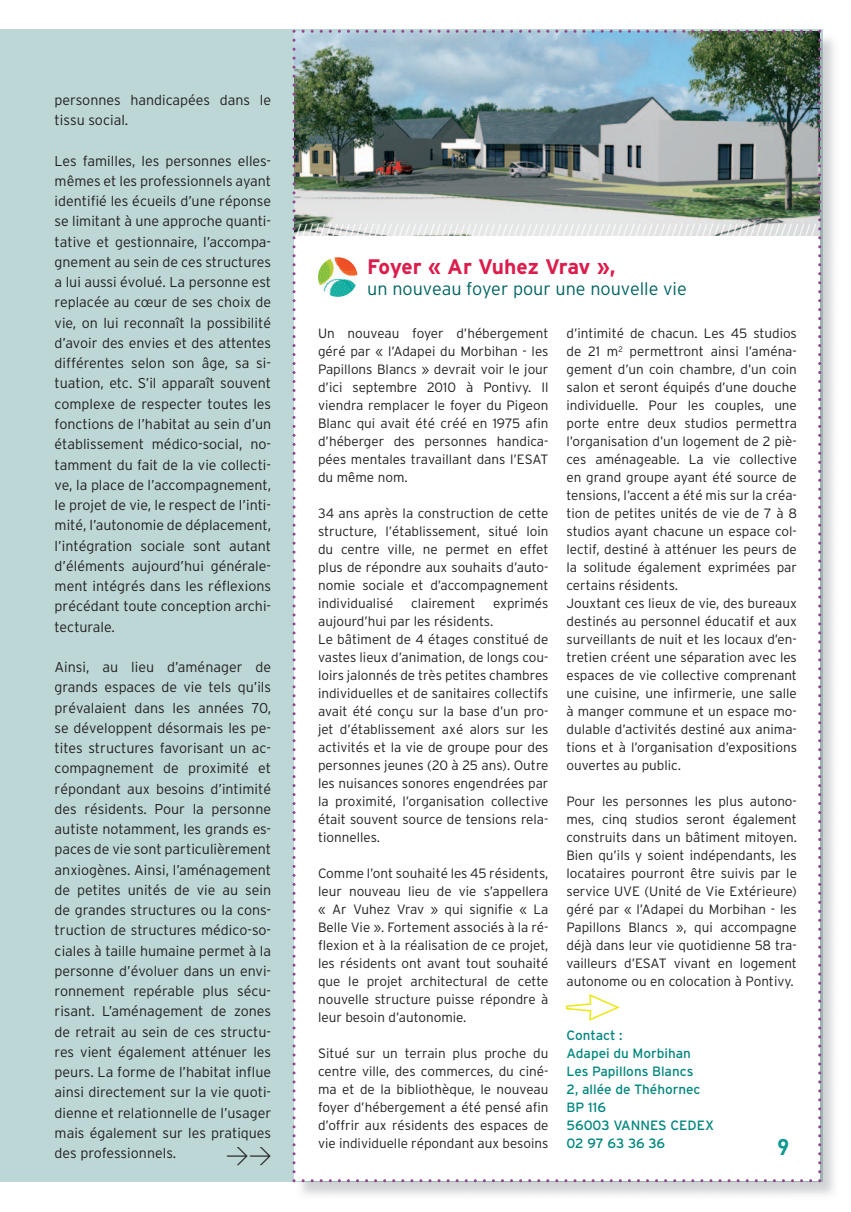
<style>
.page{position:relative;width:851px;height:1212px;background:#fff}
.page>*{position:absolute;margin:0;border:0;box-sizing:border-box;transform-origin:0 0}
.t1{font:300 22.5px "DIN";color:#231f20}
.t2{font:700 22.5px "DIN";color:#0e988f}
.t3{font:700 21px "Interstate";letter-spacing:-.02em;color:#dc1c4b}
.t4{font:300 18px "Interstate";color:#016462}
.t5{font:300 14.25px/20.2px "Interstate";color:#231f20;text-align:justify}
.t6{font:300 14.25px "Interstate";color:#fff}
.t7{font:300 13.5px/18px "Interstate";color:#231f20;text-align:justify}
.t8{font:13.5px/18px "Interstate";color:#00867d}
</style>
<div class="page">
<div style="left:0;top:29px;width:822px;height:1152px;background:#bcd7d6"></div>
<img style="left:792px;top:31px;width:42px;height:1164px">
<img style="left:294px;top:1181px;width:498px;height:14px">
<div style="left:294px;top:31px;width:525px;height:1150px;background:#fff"></div>
<img style="left:294px;top:31px;width:525px;height:204px">
<svg style="left:292px;top:39px;width:3px;height:1134px"></svg>
<svg style="left:301px;top:1179px;width:511px;height:3px"></svg>
<svg style="left:818px;top:39px;width:3px;height:1134px"></svg>
<svg style="left:301px;top:30px;width:511px;height:3px"></svg>
<svg style="left:566px;top:994px;width:53px;height:27px"></svg>
<img style="left:318px;top:257px;width:39px;height:40px">
<p class="t5" style="left:55px;top:90px;width:218px">personnes handicapées dans le tissu social.</p>
<p class="t5" style="left:55px;top:150px;width:218px">Les familles, les personnes elles&shy;mêmes et les professionnels ayant identifié les écueils d’une réponse se limitant à une approche quanti&shy;tative et gestionnaire, l’accompa&shy;gnement au sein de ces structures a lui aussi évolué. La personne est replacée au cœur de ses choix de vie, on lui reconnaît la possibilité d’avoir des envies et des attentes différentes selon son âge, sa si&shy;tuation, etc. S’il apparaît souvent complexe de respecter toutes les fonctions de l’habitat au sein d’un établissement médico-social, no&shy;tamment du fait de la vie collecti&shy;ve, la place de l’accompagnement, le projet de vie, le respect de l’inti&shy;mité, l’autonomie de déplacement, l’intégration sociale sont autant d’éléments aujourd’hui générale&shy;ment intégrés dans les réflexions précédant toute conception archi&shy;tecturale.</p>
<p class="t5" style="left:55px;top:657px;width:218px">Ainsi, au lieu d’aménager de grands espaces de vie tels qu’ils prévalaient dans les années 70, se développent désormais les pe&shy;tites structures favorisant un ac&shy;compagnement de proximité et répondant aux besoins d’intimité des résidents. Pour la personne autiste notamment, les grands es&shy;paces de vie sont particulièrement anxiogènes. Ainsi, l’aménagement de petites unités de vie au sein de grandes structures ou la cons&shy;truction de structures médico-so&shy;ciales à taille humaine permet à la personne d’évoluer dans un envi&shy;ronnement repérable plus sécu&shy;risant. L’aménagement de zones de retrait au sein de ces structu&shy;res vient également atténuer les peurs. La forme de l’habitat influe ainsi directement sur la vie quoti&shy;dienne et relationnelle de l’usager mais également sur les pratiques des professionnels.</p>
<h1 class="t1" style="left:226px;top:1140px;width:48px">&gt;&gt;</h1>
<p class="t6" style="left:296px;top:222px;width:522px">//////////////////////////////////////////////////////////////////////////////////////</p>
<h2 class="t3" style="left:367px;top:255px;width:250px">Foyer « Ar Vuhez Vrav »,</h2>
<h3 class="t4" style="left:367px;top:279px;width:321px">un nouveau foyer pour une nouvelle vie</h3>
<p class="t7" style="left:318px;top:324px;width:232px">Un nouveau foyer d’hébergement géré par « l’Adapei du Morbihan - les Papillons Blancs » devrait voir le jour d’ici septembre 2010 à Pontivy. Il viendra remplacer le foyer du Pigeon Blanc qui avait été créé en 1975 afin d’héberger des personnes handica&shy;pées mentales travaillant dans l’ESAT du même nom.</p>
<p class="t7" style="left:318px;top:504px;width:232px">34 ans après la construction de cette structure, l’établissement, situé loin du centre ville, ne permet en effet plus de répondre aux souhaits d’auto&shy;nomie sociale et d’accompagnement individualisé</p>
<p class="t7" style="left:566px;top:324px;width:232px;text-align:left">d’intimité de chacun. Les 45 studios de 21 m<sup>2</sup> permettront ainsi l’aména&shy;gement d’un coin chambre, d’un coin salon et seront équipés d’une douche individuelle. Pour les couples, une porte entre deux studios permettra l’organisation d’un logement de 2 piè&shy;ces aménageable. La vie collective en grand groupe ayant été source de tensions, l’accent a été mis sur la créa&shy;tion de petites unités de vie de 7 à 8 studios ayant chacune un espace col&shy;lectif, destiné à atténuer les peurs de la solitude également exprimées par certains résidents.<br>Jouxtant ces lieux de vie, des bureaux destinés au personnel éducatif et aux surveillants de nuit et les locaux d’en&shy;tretien créent une séparation avec les espaces de vie collective comprenant une cuisine, une infirmerie, une salle à manger commune et un espace mo&shy;dulable d’activités destiné aux anima&shy;tions et à l’organisation d’expositions ouvertes au public.</p>
<p class="t7" style="left:566px;top:792px;width:232px">Pour les personnes les plus autono&shy;mes, cinq studios seront également construits dans un bâtiment mitoyen.<br>Bien qu’ils y soient indépendants, les locataires pourront être suivis par le service UVE (Unité de Vie Extérieure) géré par « l’Adapei du Morbihan - les Papillons Blancs », qui accompagne déjà dans leur vie quotidienne 58 tra&shy;vailleurs d’ESAT vivant en logement autonome ou en colocation à Pontivy.</p>
<p class="t7" style="left:318px;top:594px;width:232px;text-align:left;text-indent:175px">exprimés aujourd’hui par les résidents.<br>Le bâtiment de 4 étages constitué de vastes lieux d’animation, de longs cou&shy;loirs jalonnés de très petites chambres individuelles et de sanitaires collectifs avait été conçu sur la base d’un pro&shy;jet d’établissement axé alors sur les activités et la vie de groupe pour des personnes jeunes (20 à 25 ans). Outre les nuisances sonores engendrées par la proximité, l’organisation collective était souvent source de tensions rela&shy;tionnelles.</p>
<p class="t7" style="left:318px;top:864px;width:232px">Comme l’ont souhaité les 45 résidents, leur nouveau lieu de vie s’appellera « Ar Vuhez Vrav » qui signifie « La Belle Vie ». Fortement associés à la ré&shy;flexion et à la réalisation de ce projet, les résidents ont avant tout souhaité que le projet architectural de cette nouvelle structure puisse répondre à leur besoin d’autonomie.</p>
<p class="t7" style="left:318px;top:1044px;width:232px">Situé sur un terrain plus proche du centre ville, des commerces, du ciné&shy;ma et de la bibliothèque, le nouveau foyer d’hébergement a été pensé afin d’offrir aux résidents des espaces de vie individuelle répondant aux besoins</p>
<p class="t7" style="left:411px;top:594px;width:66px">clairement</p>
<p class="t8" style="left:566px;top:1026px;width:149px">Contact :<br>Adapei du Morbihan<br>Les Papillons Blancs<br>2, allée de Théhornec<br>BP 116<br>56003 VANNES CEDEX<br>02 97 63 36 36</p>
<h1 class="t2" style="left:777px;top:1132px;width:14px">9</h1>
</div>
